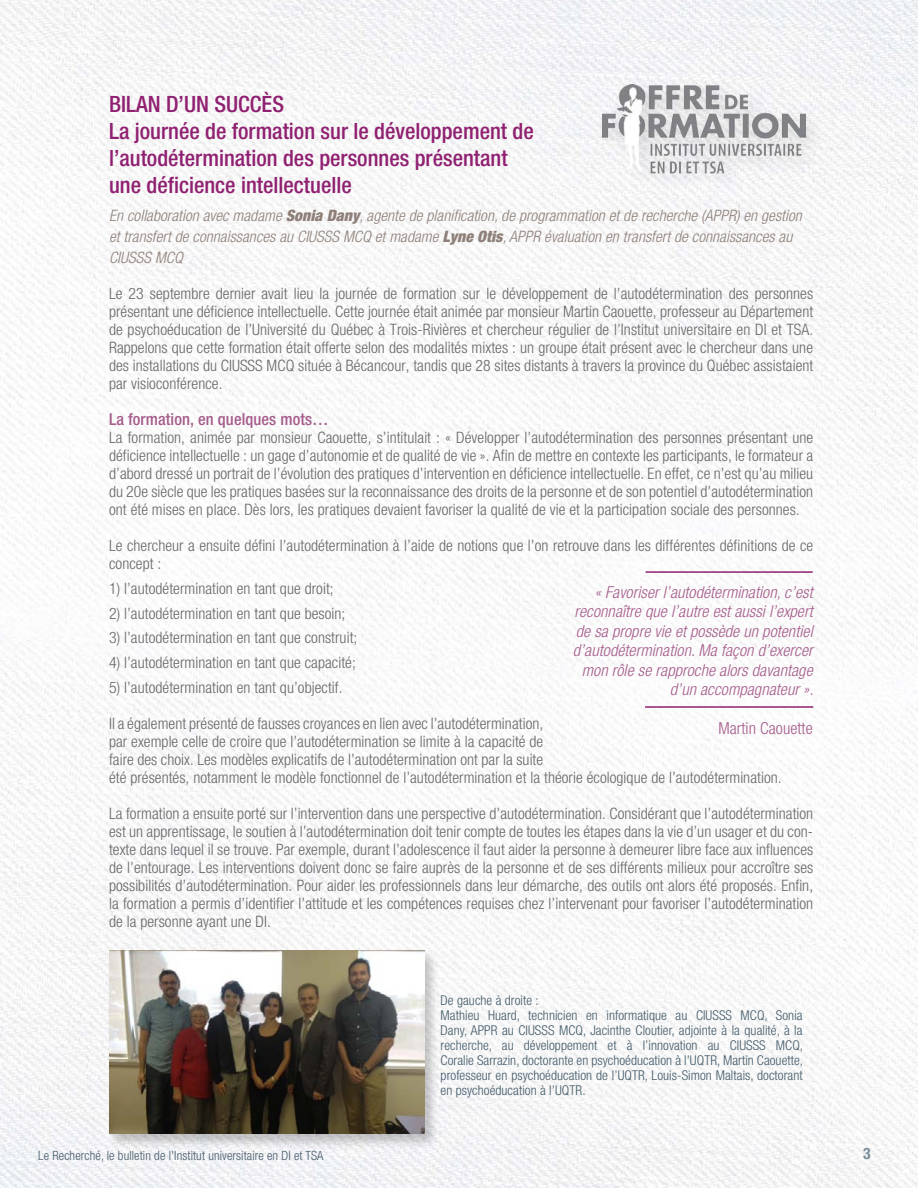
<style>
.page{position:relative;width:918px;height:1188px;background:#fff}
.page>*{position:absolute;margin:0;border:0;box-sizing:border-box;transform-origin:0 0}
.t1{font:500 condensed 22.5px/27px "Helvetica Neue";color:#902071}
.t2{font:italic 300 condensed 16.5px/19.5px "Helvetica Neue LT Std";letter-spacing:.005em;color:#a55c8c;text-align:right}
.t3{font:500 condensed 16.5px "Helvetica Neue";letter-spacing:.005em;color:#a55c8c}
.t4{font:300 condensed 16.5px "Helvetica Neue";letter-spacing:.005em;color:#a55c8c}
.t5{font:300 condensed 15.75px/18px "Helvetica Neue";letter-spacing:.005em;color:#66676a;text-align:justify}
.t6{font:italic 300 condensed 15.75px/21px "Helvetica Neue LT Std";letter-spacing:.005em;color:#8e8079}
.t7{font:700 condensed 15.75px "Helvetica Neue";color:#778b9a}
.t8{font:300 condensed 13.5px/15px "Helvetica Neue LT Std";letter-spacing:.005em;color:#425a69}
.t9{font:300 condensed 12.75px "Helvetica Neue LT Com";letter-spacing:.01em;color:#425a69}
.s1{font-family:"Helvetica Neue";font-weight:900}
</style>
<div class="page">
<img style="left:0;top:0;width:918px;height:1188px">
<hr style="left:646px;top:571px;width:167px;height:2px;background:#902071">
<hr style="left:645px;top:706px;width:168px;height:2px;background:#902071">
<div style="left:107px;top:948px;width:332px;height:201px;background:#000;opacity:.22"></div>
<img style="left:109px;top:950px;width:315px;height:184px">
<div style="left:595px;top:76px;width:232px;height:118px;background:#f4f4f5"></div>
<img style="left:603px;top:84px;width:203px;height:94px">
<h1 class="t1" style="left:109px;top:91px;width:426px">BILAN D’UN SUCCÈS<br>La journée de formation sur le développement de l’autodétermination des personnes présentant une déficience intellectuelle</h1>
<p class="t6" style="left:109px;top:206px;width:694px">En collaboration avec madame <span class="s1">Sonia Dany</span>, agente de planification, de programmation et de recherche (APPR) en gestion et transfert de connaissances au CIUSSS MCQ et madame <span class="s1">Lyne Otis</span>, APPR évaluation en transfert de connaissances au<br>CIUSSS MCQ</p>
<p class="t5" style="left:109px;top:285px;width:706px">Le 23 septembre dernier avait lieu la journée de formation sur le développement de l’autodétermination des personnes présentant une déficience intellectuelle. Cette journée était animée par monsieur Martin Caouette, professeur au Département de psychoéducation de l’Université du Québec à Trois-Rivières et chercheur régulier de l’Institut universitaire en DI et TSA.<br>Rappelons que cette formation était offerte selon des modalités mixtes : un groupe était présent avec le chercheur dans une des installations du CIUSSS MCQ située à Bécancour, tandis que 28 sites distants à travers la province du Québec assistaient par visioconférence.</p>
<p class="t3" style="left:109px;top:410px;width:221px">La formation, en quelques mots…</p>
<p class="t5" style="left:109px;top:429px;width:706px">La formation, animée par monsieur Caouette, s’intitulait : « Développer l’autodétermination des personnes présentant une déficience intellectuelle : un gage d’autonomie et de qualité de vie ». Afin de mettre en contexte les participants, le formateur a d’abord dressé un portrait de l’évolution des pratiques d’intervention en déficience intellectuelle. En effet, ce n’est qu’au milieu du 20e siècle que les pratiques basées sur la reconnaissance des droits de la personne et de son potentiel d’autodétermination ont été mises en place. Dès lors, les pratiques devaient favoriser la qualité de vie et la participation sociale des personnes.</p>
<p class="t5" style="left:109px;top:537px;width:706px">Le chercheur a ensuite défini l’autodétermination à l’aide de notions que l’on retrouve dans les différentes définitions de ce concept :</p>
<p class="t5" style="left:109px;top:579px;width:226px">1) l’autodétermination en tant que droit;</p>
<p class="t5" style="left:109px;top:604px;width:238px">2) l’autodétermination en tant que besoin;</p>
<p class="t5" style="left:109px;top:629px;width:250px">3) l’autodétermination en tant que construit;</p>
<p class="t5" style="left:109px;top:654px;width:248px">4) l’autodétermination en tant que capacité;</p>
<p class="t5" style="left:109px;top:678px;width:235px">5) l’autodétermination en tant qu’objectif.</p>
<p class="t5" style="left:109px;top:714px;width:674px;text-align:left">Il a également présenté de fausses croyances en lien avec l’autodétermination,<br>par exemple celle de croire que l’autodétermination se limite à la capacité de<br>faire des choix. Les modèles explicatifs de l’autodétermination ont par la suite<br>été présentés, notamment le modèle fonctionnel de l’autodétermination et la théorie écologique de l’autodétermination.</p>
<p class="t5" style="left:109px;top:804px;width:706px">La formation a ensuite porté sur l’intervention dans une perspective d’autodétermination. Considérant que l’autodétermination est un apprentissage, le soutien à l’autodétermination doit tenir compte de toutes les étapes dans la vie d’un usager et du con&shy;texte dans lequel il se trouve. Par exemple, durant l’adolescence il faut aider la personne à demeurer libre face aux influences de l’entourage. Les interventions doivent donc se faire auprès de la personne et de ses différents milieux pour accroître ses possibilités d’autodétermination. Pour aider les professionnels dans leur démarche, des outils ont alors été proposés. Enfin, la formation a permis d’identifier l’attitude et les compétences requises chez l’intervenant pour favoriser l’autodétermination de la personne ayant une DI.</p>
<p class="t2" style="left:573px;top:583px;width:242px">« Favoriser l’autodétermination, c’est reconnaître que l’autre est aussi l’expert de sa propre vie et possède un potentiel d’autodétermination. Ma façon d’exercer mon rôle se rapproche alors davantage d’un accompagnateur ».</p>
<p class="t4" style="left:718px;top:718px;width:96px">Martin Caouette</p>
<p class="t8" style="left:441px;top:993px;width:364px">De gauche à droite :<br>Mathieu Huard, technicien en informatique au CIUSSS MCQ, Sonia Dany, APPR au CIUSSS MCQ, Jacinthe Cloutier, adjointe à la qualité, à la recherche, au développement et à l’innovation au CIUSSS MCQ, Coralie Sarrazin, doctorante en psychoéducation à l’UQTR, Martin Caouette, professeur en psychoéducation de l’UQTR, Louis-Simon Maltais, doctorant en psychoéducation à l’UQTR.</p>
<p class="t9" style="left:38px;top:1148px;width:287px">Le Recherché, le bulletin de l’Institut universitaire en DI et TSA</p>
<p class="t7" style="left:863px;top:1144px;width:9px">3</p>
</div>
